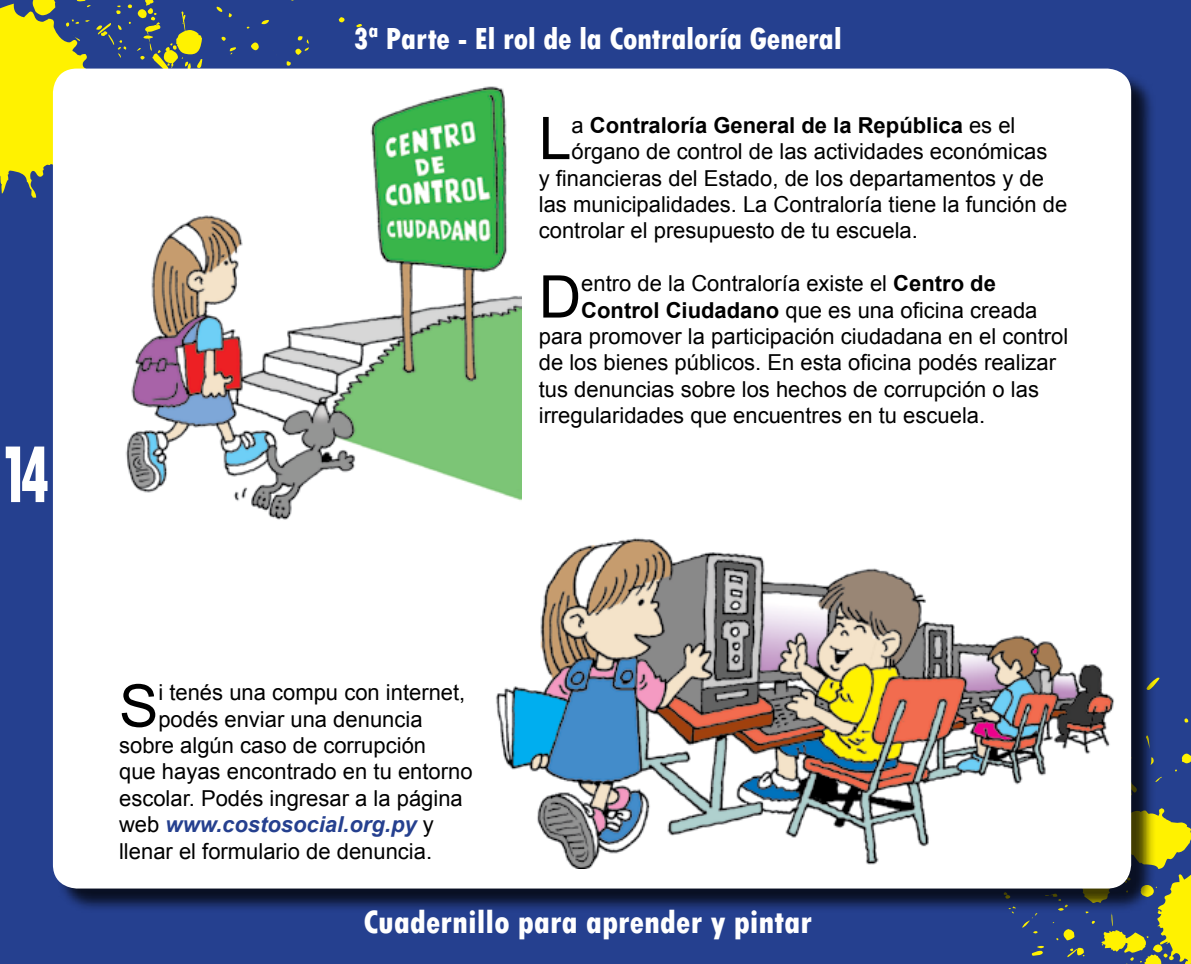
<style>
.page{position:relative;width:1191px;height:964px;background:#25408f}
.page>*{position:absolute;margin:0;border:0;box-sizing:border-box;transform-origin:0 0}
.t1{font:800 condensed 85.2px "Tw Cen";color:#fff;scale:.75 1}
.t2{font:58.8px "Arial";color:#000}
.t3{font:800 condensed 33.8px "Tw Cen";color:#fff}
.t4{font:800 condensed 32px "Tw Cen";letter-spacing:-.01em;color:#fff}
.t5{font:22px "Arial";color:#000}
.t6{font:700 22px "Arial";color:#000}
.t7{font:italic 700 22px "Arial";color:#25408f}
.s1{font-weight:400}
.s2{font-weight:700}
.s3{font-weight:400;font-style:normal;color:#000}
</style>
<div class="page">
<svg style="left:1022px;top:677px;width:169px;height:287px"></svg>
<svg style="left:0;top:0;width:412px;height:283px"></svg>
<div style="left:56px;top:71px;width:1100px;height:843px;background:#000;opacity:.75"></div>
<div style="left:53px;top:69px;width:1078px;height:819px;background:#fff;border-radius:24px"></div>
<img style="left:125px;top:86px;width:397px;height:434px">
<img style="left:496px;top:538px;width:619px;height:331px">
<h1 class="t1" style="left:-1px;top:424px;width:70px">14</h1>
<h3 class="t4" style="left:353px;top:20px;width:490px">3ª Parte - El rol de la Contraloría General</h3>
<h2 class="t2" style="left:539px;top:100px;width:34px">L</h2>
<p class="t6" style="left:571px;top:110px;width:445px"><span class="s1">a</span> Contraloría General de la República <span class="s1">es el</span></p>
<p class="t5" style="left:571px;top:137px;width:477px">órgano de control de las actividades económicas</p>
<p class="t5" style="left:539px;top:163px;width:507px">y financieras del Estado, de los departamentos y de</p>
<p class="t5" style="left:539px;top:190px;width:530px">las municipalidades. La Contraloría tiene la función de</p>
<p class="t5" style="left:539px;top:216px;width:381px">controlar el presupuesto de tu escuela.</p>
<h2 class="t2" style="left:539px;top:258px;width:44px">D</h2>
<p class="t5" style="left:581px;top:269px;width:416px">entro de la Contraloría existe el <span class="s2">Centro de</span></p>
<p class="t5" style="left:581px;top:295px;width:458px"><span class="s2">Control Ciudadano</span> que es una oficina creada</p>
<p class="t5" style="left:539px;top:322px;width:531px">para promover la participación ciudadana en el control</p>
<p class="t5" style="left:539px;top:348px;width:519px">de los bienes públicos. En esta oficina podés realizar</p>
<p class="t5" style="left:539px;top:375px;width:502px">tus denuncias sobre los hechos de corrupción o las</p>
<p class="t5" style="left:539px;top:401px;width:448px">irregularidades que encuentres en tu escuela.</p>
<h2 class="t2" style="left:119px;top:667px;width:41px">S</h2>
<p class="t5" style="left:158px;top:678px;width:308px">i tenés una compu con internet,</p>
<p class="t5" style="left:158px;top:704px;width:266px">podés enviar una denuncia</p>
<p class="t5" style="left:119px;top:731px;width:308px">sobre algún caso de corrupción</p>
<p class="t5" style="left:119px;top:757px;width:355px">que hayas encontrado en tu entorno</p>
<p class="t5" style="left:119px;top:784px;width:345px">escolar. Podés ingresar a la página</p>
<p class="t7" style="left:119px;top:810px;width:316px"><span class="s3">web</span> www.costosocial.org.py <span class="s3">y</span></p>
<p class="t5" style="left:119px;top:836px;width:315px">llenar el formulario de denuncia.</p>
<h3 class="t3" style="left:363px;top:902px;width:450px">Cuadernillo para aprender y pintar</h3>
</div>
